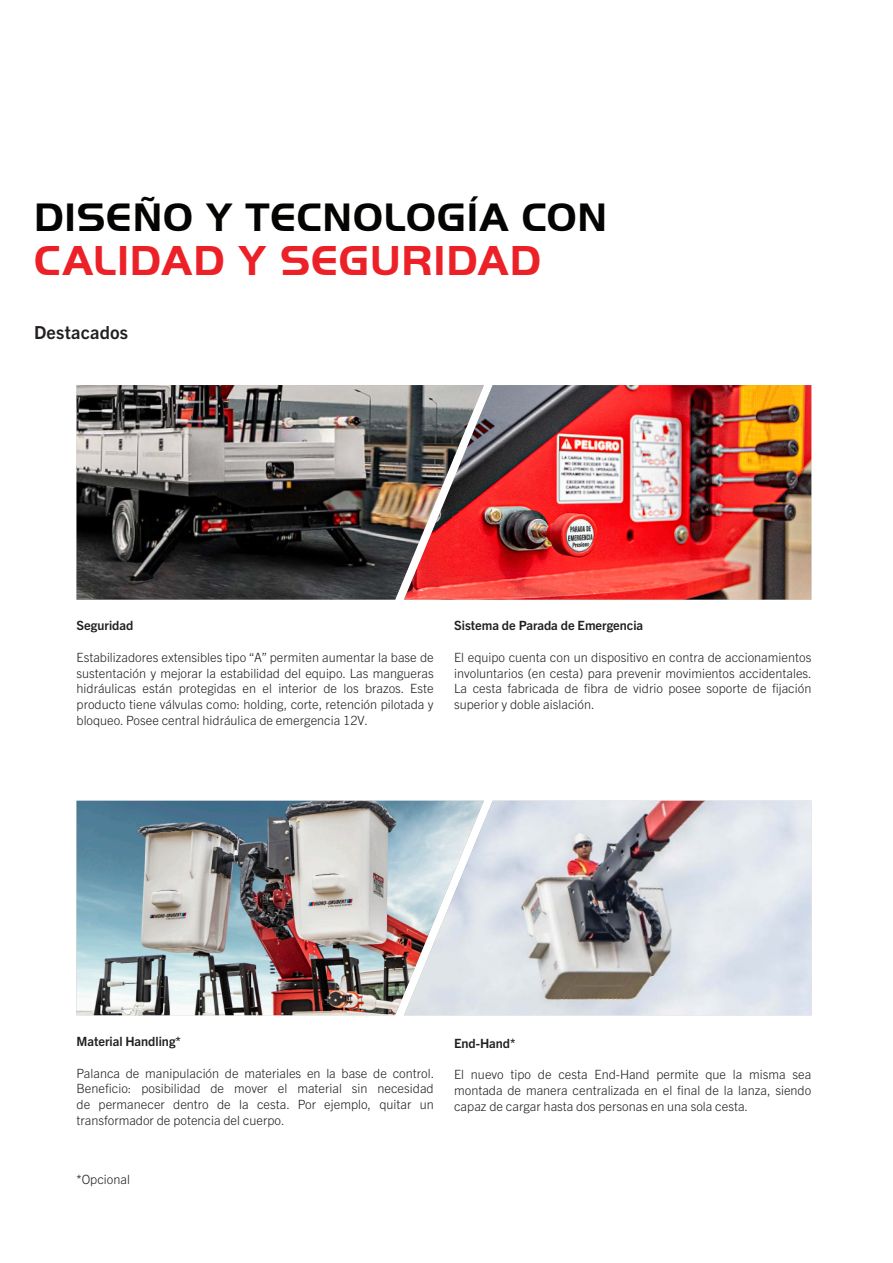
<style>
.page{position:relative;width:893px;height:1263px;background:#fff}
.page>*{position:absolute;margin:0;border:0;box-sizing:border-box;transform-origin:0 0}
._01_Headline_Palf_29{font:700 43.5px "Palfinger Handel Gothic";letter-spacing:.02em;color:#ec2128}
._01_Headline_Palf_29-2{font:700 41.25px "Palfinger Handel Gothic";letter-spacing:.02em;color:#040503}
._02_Subheadline_TradeBold_12{font:700 18px "Trade Gothic Next LT Pro";letter-spacing:.01em;color:#231f20}
._04_Copy_TradeLight_8_5{font:300 12.75px/15.8px "Trade Gothic Next LT Pro";color:#231f20;text-align:justify}
._04_Copy_TradeLight_8_5-2{font:700 12.75px "Trade Gothic Next LT Pro";color:#231f20}
</style>
<div class="page">
<img style="left:484px;top:385px;width:327px;height:215px">
<img style="left:77px;top:385px;width:407px;height:215px">
<img style="left:77px;top:801px;width:327px;height:214px">
<img style="left:404px;top:801px;width:407px;height:214px">
<p class="_01_Headline_Palf_29-2" style="left:34px;top:194px;width:575px">DISEÑO Y TECNOLOGÍA CON</p>
<p class="_01_Headline_Palf_29" style="left:34px;top:236px;width:509px">CALIDAD Y SEGURIDAD</p>
<p class="_02_Subheadline_TradeBold_12" style="left:34px;top:320px;width:95px">Destacados</p>
<p class="_04_Copy_TradeLight_8_5-2" style="left:77px;top:617px;width:58px">Seguridad</p>
<p class="_04_Copy_TradeLight_8_5" style="left:77px;top:649px;width:359px">Estabilizadores extensibles tipo “A” permiten aumentar la base de sustentación y mejorar la estabilidad del equipo. Las mangueras hidráulicas están protegidas en el interior de los brazos. Este producto tiene válvulas como: holding, corte, retención pilotada y bloqueo. Posee central hidráulica de emergencia 12V.</p>
<p class="_04_Copy_TradeLight_8_5-2" style="left:454px;top:617px;width:191px">Sistema de Parada de Emergencia</p>
<p class="_04_Copy_TradeLight_8_5" style="left:454px;top:649px;width:359px">El equipo cuenta con un dispositivo en contra de accionamientos involuntarios (en cesta) para prevenir movimientos accidentales.<br>La cesta fabricada de fibra de vidrio posee soporte de fijación superior y doble aislación.</p>
<p class="_04_Copy_TradeLight_8_5-2" style="left:77px;top:1032px;width:106px">Material Handling*</p>
<p class="_04_Copy_TradeLight_8_5" style="left:77px;top:1064px;width:359px">Palanca de manipulación de materiales en la base de control.<br>Beneficio: posibilidad de mover el material sin necesidad de permanecer dentro de la cesta. Por ejemplo, quitar un transformador de potencia del cuerpo.</p>
<p class="_04_Copy_TradeLight_8_5" style="left:77px;top:1171px;width:55px">*Opcional</p>
<p class="_04_Copy_TradeLight_8_5-2" style="left:454px;top:1034px;width:63px">End-Hand*</p>
<p class="_04_Copy_TradeLight_8_5" style="left:454px;top:1066px;width:359px">El nuevo tipo de cesta End-Hand permite que la misma sea montada de manera centralizada en el final de la lanza, siendo capaz de cargar hasta dos personas en una sola cesta.</p>
</div>
